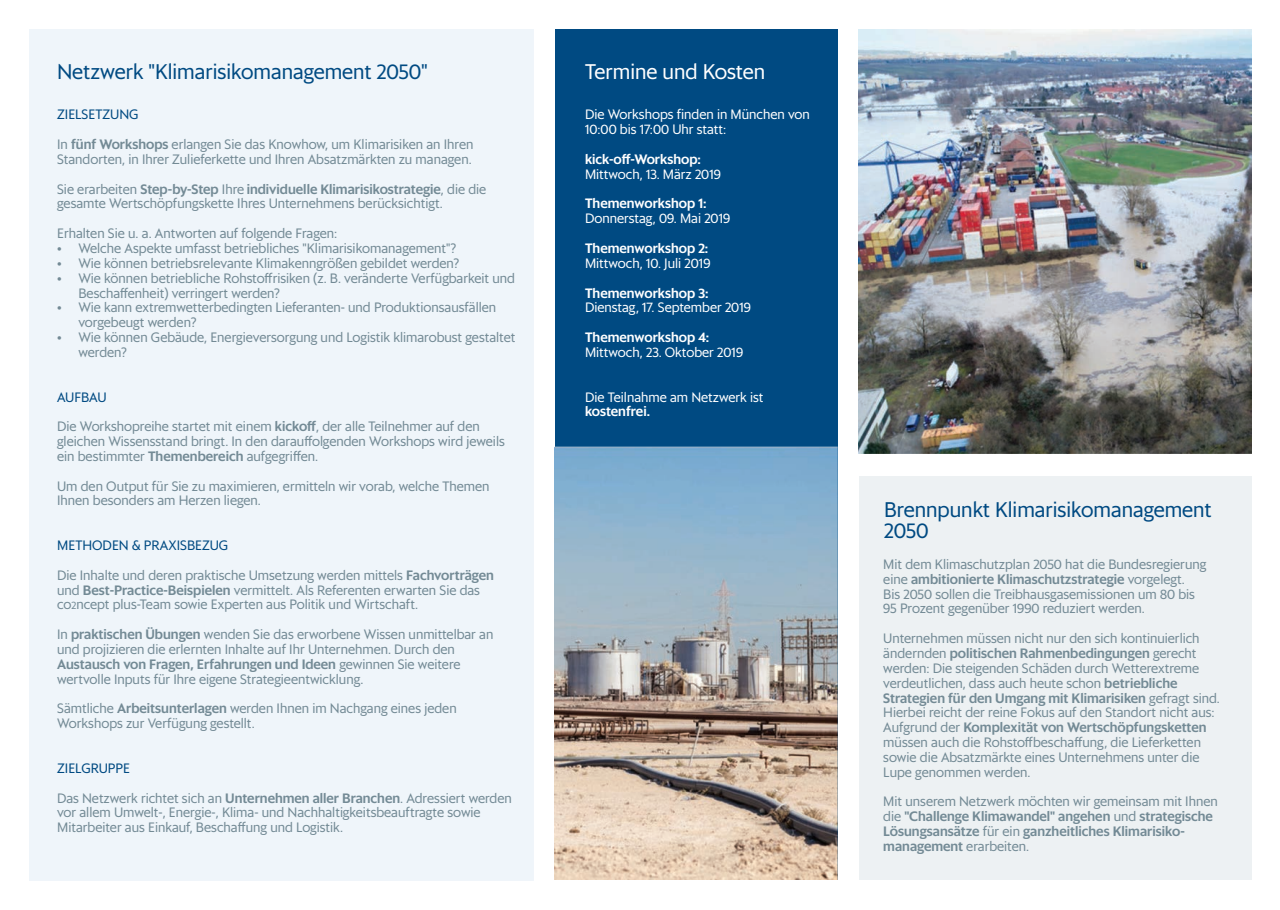
<style>
.page{position:relative;width:1280px;height:910px;background:#fff}
.page>*{position:absolute;margin:0;border:0;box-sizing:border-box;transform-origin:0 0}
.t1{font:21px/21.8px "Sanomat Sans";color:#004a82}
.t2{font:21px "Sanomat Sans";color:#fff}
.t3{font:13.5px/14.9px "Sanomat Sans";color:#738a95}
.t4{font:13.5px/14.9px "Sanomat Sans";color:#fff}
.t5{font:500 13.5px/14.9px "Sanomat Sans";color:#738a95}
.t6{font:500 13.5px "Sanomat Sans";color:#fff}
.t7{font:13.5px "Sanomat Sans";color:#004a82}
.s1{color:#004a82}
.s2{font-weight:500}
.s3{font-size:10.5px}
.s4{font-weight:400}
</style>
<div class="page">
<div style="left:555px;top:30px;width:283px;height:850px;background:#004a82"></div>
<img style="left:859px;top:30px;width:392px;height:423px">
<div style="left:859px;top:476px;width:392px;height:404px;background:#edf1f3"></div>
<img style="left:554px;top:447px;width:283px;height:433px">
<h1 class="t1" style="left:57px;top:59px;width:372px">Netzwerk "Klimarisikomanagement 2050"</h1>
<h1 class="t2" style="left:585px;top:56px;width:182px">Termine und Kosten</h1>
<p class="t3" style="left:57px;top:99px;width:418px;line-height:29.7px"><span class="s1">ZIELSETZUNG<br></span>In <span class="s2">fünf Workshops</span> erlangen Sie das Knowhow, um Klimarisiken an Ihren</p>
<p class="t3" style="left:57px;top:143px;width:431px;line-height:29.7px">Standorten, in Ihrer Zulieferkette und Ihren Absatzmärkten zu managen.<br>Sie erarbeiten <span class="s2">Step-by-Step</span> Ihre <span class="s2">individuelle Klimarisikostrategie</span>, die die</p>
<p class="t3" style="left:57px;top:195px;width:387px">gesamte Wertschöpfungskette Ihres Unternehmens berücksichtigt.</p>
<p class="t3" style="left:57px;top:225px;width:282px">Erhalten Sie u. a. Antworten auf folgende Fragen:</p>
<p class="t3" style="left:57px;top:240px;width:401px">• Welche Aspekte umfasst betriebliches "Klimarisikomanagement"?</p>
<p class="t3" style="left:57px;top:254px;width:404px">• Wie können betriebsrelevante Klimakenngrößen gebildet werden?</p>
<p class="t3" style="left:78px;top:269px;width:438px;text-indent:-21px">• Wie können betriebliche Rohstoffrisiken (z. B. veränderte Verfügbarkeit und<br>Beschaffenheit) verringert werden?</p>
<p class="t3" style="left:78px;top:299px;width:419px;text-indent:-21px">• Wie kann extremwetterbedingten Lieferanten- und Produktionsausfällen vorgebeugt werden?</p>
<p class="t3" style="left:78px;top:329px;width:438px;text-indent:-21px">• Wie können Gebäude, Energieversorgung und Logistik klimarobust gestaltet werden?</p>
<p class="t7" style="left:57px;top:387px;width:51px">AUFBAU</p>
<p class="t3" style="left:57px;top:418px;width:449px">Die Workshopreihe startet mit einem <span class="s2">kickoff</span>, der alle Teilnehmer auf den gleichen Wissensstand bringt. In den darauffolgenden Workshops wird jeweils ein bestimmter <span class="s2">Themenbereich</span> aufgegriffen.</p>
<p class="t3" style="left:57px;top:477px;width:434px">Um den Output für Sie zu maximieren, ermitteln wir vorab, welche Themen<br>Ihnen besonders am Herzen liegen.</p>
<p class="t3" style="left:57px;top:529px;width:438px;line-height:29.7px"><span class="s1">METHODEN &amp; PRAXISBEZUG<br></span>Die Inhalte und deren praktische Umsetzung werden mittels <span class="s2">Fachvorträgen</span></p>
<p class="t3" style="left:57px;top:581px;width:424px">und <span class="s2">Best-Practice-Beispielen</span> vermittelt. Als Referenten erwarten Sie das co<span class="s3">2</span>ncept plus-Team sowie Experten aus Politik und Wirtschaft.</p>
<p class="t3" style="left:57px;top:626px;width:438px">In <span class="s2">praktischen Übungen</span> wenden Sie das erworbene Wissen unmittelbar an und projizieren die erlernten Inhalte auf Ihr Unternehmen. Durch den <span class="s2">Austausch von Fragen, Erfahrungen und Ideen</span> gewinnen Sie weitere wertvolle Inputs für Ihre eigene Strategieentwicklung.</p>
<p class="t3" style="left:57px;top:700px;width:401px">Sämtliche <span class="s2">Arbeitsunterlagen</span> werden Ihnen im Nachgang eines jeden<br>Workshops zur Verfügung gestellt.</p>
<p class="t7" style="left:57px;top:758px;width:74px">ZIELGRUPPE</p>
<p class="t3" style="left:57px;top:789px;width:456px">Das Netzwerk richtet sich an <span class="s2">Unternehmen aller Branchen</span>. Adressiert werden vor allem Umwelt-, Energie-, Klima- und Nachhaltigkeitsbeauftragte sowie<br>Mitarbeiter aus Einkauf, Beschaffung und Logistik.</p>
<p class="t4" style="left:585px;top:106px;width:226px">Die Workshops finden in München von<br>10:00 bis 17:00 Uhr statt:</p>
<p class="t6" style="left:585px;top:149px;width:118px">kick-off-Workshop:</p>
<p class="t4" style="left:585px;top:165px;width:138px">Mittwoch, 13. März 2019</p>
<p class="t6" style="left:585px;top:193px;width:123px">Themenworkshop 1:</p>
<p class="t4" style="left:585px;top:210px;width:147px">Donnerstag, 09. Mai 2019</p>
<p class="t6" style="left:585px;top:238px;width:125px">Themenworkshop 2:</p>
<p class="t4" style="left:585px;top:254px;width:127px">Mittwoch, 10. Juli 2019</p>
<p class="t6" style="left:585px;top:282px;width:125px">Themenworkshop 3:</p>
<p class="t4" style="left:585px;top:299px;width:168px">Dienstag, 17. September 2019</p>
<p class="t6" style="left:585px;top:327px;width:126px">Themenworkshop 4:</p>
<p class="t4" style="left:585px;top:344px;width:160px">Mittwoch, 23. Oktober 2019</p>
<p class="t4" style="left:585px;top:388px;width:180px">Die Teilnahme am Netzwerk ist</p>
<p class="t6" style="left:585px;top:401px;width:67px">kostenfrei.</p>
<h1 class="t1" style="left:884px;top:496px;width:329px">Brennpunkt Klimarisikomanagement<br>2050</h1>
<p class="t3" style="left:883px;top:555px;width:325px">Mit dem Klimaschutzplan 2050 hat die Bundesregierung eine <span class="s2">ambitionierte Klimaschutzstrategie</span> vorgelegt.<br>Bis 2050 sollen die Treibhausgasemissionen um 80 bis 95 Prozent gegenüber 1990 reduziert werden.</p>
<p class="t3" style="left:883px;top:630px;width:338px">Unternehmen müssen nicht nur den sich kontinuierlich ändernden <span class="s2">politischen Rahmenbedingungen</span> gerecht werden: Die steigenden Schäden durch Wetterextreme verdeutlichen, dass auch heute schon <span class="s2">betriebliche Strategien für den Umgang mit Klimarisiken</span> gefragt sind.<br>Hierbei reicht der reine Fokus auf den Standort nicht aus:<br>Aufgrund der <span class="s2">Komplexität von Wertschöpfungsketten </span>müssen auch die Rohstoffbeschaffung, die Lieferketten sowie die Absatzmärkte eines Unternehmens unter die Lupe genommen werden.</p>
<p class="t5" style="left:883px;top:793px;width:336px"><span class="s4">Mit unserem Netzwerk möchten wir gemeinsam mit Ihnen die</span> "Challenge Klimawandel" angehen <span class="s4">und</span> strategische Lösungsansätze <span class="s4">für ein</span> ganzheitliches Klimarisiko&shy;management <span class="s4">erarbeiten.</span></p>
</div>
